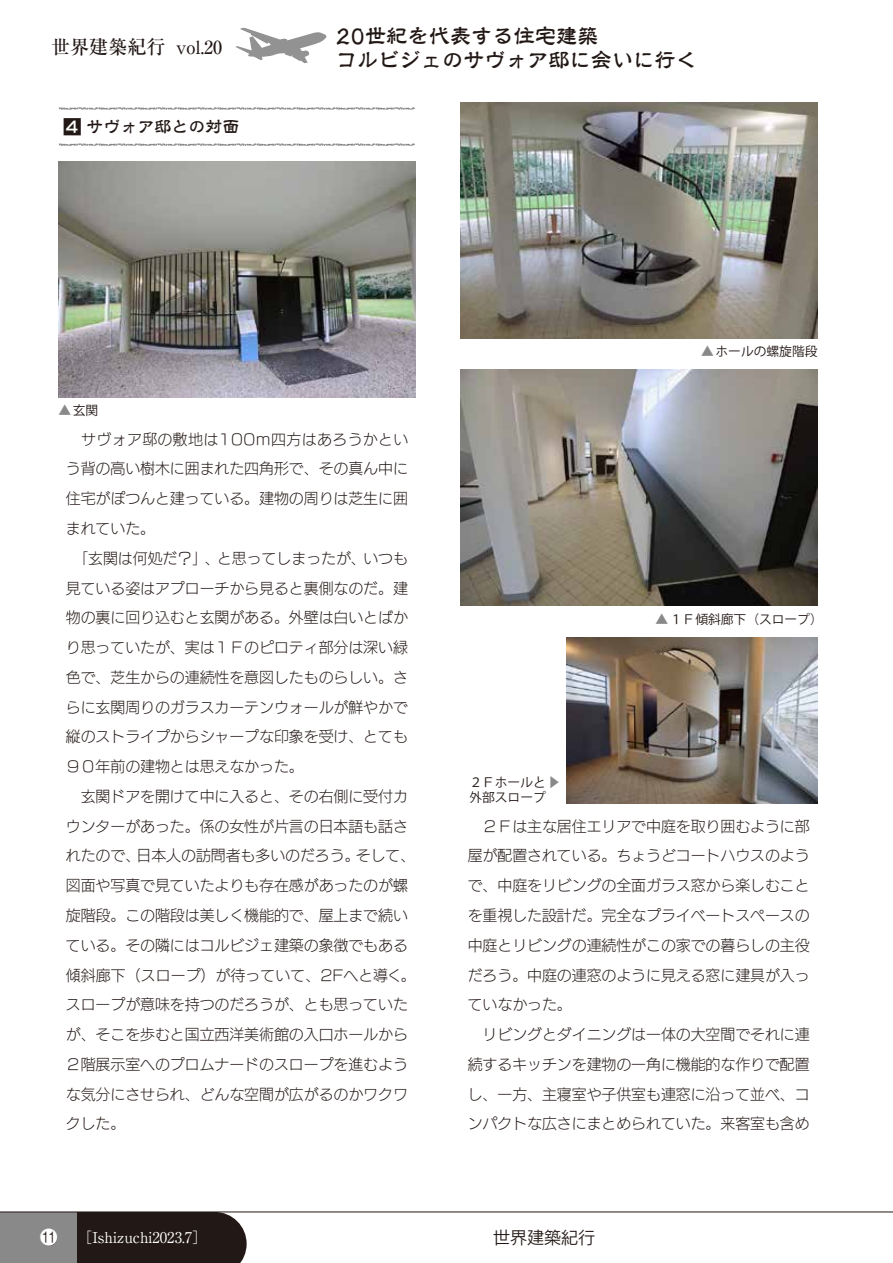
<style>
.page{position:relative;width:893px;height:1263px;background:#fff}
.page>*{position:absolute;margin:0;border:0;box-sizing:border-box;transform-origin:0 0}
.t1{font:21.3px/23.4px "Reisho 101 Std Medium 90 msp RKSJ H";color:#221815}
.t2{font:19.2px "Ryumin Pro Medium 90 msp RKSJ H";color:#221815}
.t3{font:16.95px "Reisho 101 Std Medium 90 msp RKSJ H";color:#221815}
.t4{font:16.95px "New Rodin Pro M 90 msp RKSJ H";color:#221815}
.t5{font:14.85px/29.7px "New Rodin Pro L 90 msp RKSJ H";color:#221815;text-align:justify}
.t6{font:14.85px "New Rodin Pro L 90 msp RKSJ H";letter-spacing:.025em;color:#221815}
.t7{font:14.85px "Ryumin Pro Regular 90 msp RKSJ H";color:#fff}
.t8{font:12.75px/14.9px "Koz Go Pro Regular 90 msp RKSJ H";color:#221815}
.s1{font-size:18px}
.s2{font-family:"New Rodin Pro DB 90 msp RKSJ H";font-size:19.2px}
.s3{color:#898989}
</style>
<div class="page">
<svg style="left:215px;top:1212px;width:32px;height:51px;background:#453d3a"></svg>
<div style="left:77px;top:1212px;width:138px;height:51px;background:#221815"></div>
<div style="left:0;top:1212px;width:77px;height:51px;background:#898989"></div>
<hr style="left:0;top:1211px;width:893px;height:1px;background:#221815">
<svg style="left:59px;top:107px;width:356px;height:3px"></svg>
<svg style="left:59px;top:143px;width:356px;height:3px"></svg>
<svg style="left:235px;top:28px;width:92px;height:35px"></svg>
<img style="left:58px;top:162px;width:358px;height:236px">
<img style="left:460px;top:102px;width:357px;height:236px">
<img style="left:460px;top:370px;width:357px;height:236px">
<img style="left:567px;top:638px;width:250px;height:166px">
<svg style="left:40px;top:1229px;width:17px;height:17px"></svg>
<p class="t2" style="left:51px;top:32px;width:173px">世界建築紀行 <span class="s1">vol.20</span></p>
<h1 class="t1" style="left:336px;top:22px;width:363px">20世紀を代表する住宅建築<br>コルビジェのサヴォア邸に会いに行く</h1>
<p class="t3" style="left:63px;top:114px;width:178px"><span class="s2">4</span> サヴォア邸との対面</p>
<p class="t8" style="left:58px;top:403px;width:41px"><span class="s3">▲</span>玄関</p>
<p class="t6" style="left:81px;top:427px;width:329px">サヴォア邸の敷地は100ｍ四方はあろうかとい</p>
<p class="t5" style="left:66px;top:453px;width:343px">う背の高い樹木に囲まれた四角形で、その真ん中に</p>
<p class="t5" style="left:66px;top:482px;width:343px">住宅がぽつんと建っている。建物の周りは芝生に囲</p>
<p class="t5" style="left:66px;top:512px;width:91px">まれていた。</p>
<p class="t5" style="left:73px;top:542px;width:336px">「玄関は何処だ？」、と思ってしまったが、いつも</p>
<p class="t5" style="left:66px;top:572px;width:343px">見ている姿はアプローチから見ると裏側なのだ。建</p>
<p class="t5" style="left:66px;top:602px;width:343px">物の裏に回り込むと玄関がある。外壁は白いとばか</p>
<p class="t5" style="left:66px;top:631px;width:343px">り思っていたが、実は１Ｆのピロティ部分は深い緑</p>
<p class="t5" style="left:66px;top:661px;width:343px">色で、芝生からの連続性を意図したものらしい。さ</p>
<p class="t5" style="left:66px;top:691px;width:343px">らに玄関周りのガラスカーテンウォールが鮮やかで</p>
<p class="t5" style="left:66px;top:721px;width:343px">縦のストライプからシャープな印象を受け、とても</p>
<p class="t5" style="left:66px;top:750px;width:239px">９０年前の建物とは思えなかった。</p>
<p class="t5" style="left:66px;top:780px;width:343px">　玄関ドアを開けて中に入ると、その右側に受付カ</p>
<p class="t5" style="left:66px;top:810px;width:343px">ウンターがあった。係の女性が片言の日本語も話さ</p>
<p class="t5" style="left:66px;top:840px;width:351px">れたので、日本人の訪問者も多いのだろう。そして、</p>
<p class="t5" style="left:66px;top:869px;width:343px">図面や写真で見ていたよりも存在感があったのが螺</p>
<p class="t5" style="left:66px;top:899px;width:343px">旋階段。この階段は美しく機能的で、屋上まで続い</p>
<p class="t5" style="left:66px;top:929px;width:343px">ている。その隣にはコルビジェ建築の象徴でもある</p>
<p class="t5" style="left:66px;top:959px;width:351px">傾斜廊下（スロープ）が待っていて、2Fへと導く。</p>
<p class="t5" style="left:66px;top:988px;width:343px">スロープが意味を持つのだろうが、とも思っていた</p>
<p class="t5" style="left:66px;top:1018px;width:343px">が、そこを歩むと国立西洋美術館の入口ホールから</p>
<p class="t5" style="left:66px;top:1048px;width:343px">２階展示室へのプロムナードのスロープを進むよう</p>
<p class="t5" style="left:66px;top:1078px;width:343px">な気分にさせられ、どんな空間が広がるのかワクワ</p>
<p class="t5" style="left:66px;top:1108px;width:61px">クした。</p>
<p class="t8" style="left:701px;top:344px;width:118px"><span class="s3">▲</span>ホールの螺旋階段</p>
<p class="t8" style="left:469px;top:775px;width:92px">２Ｆホールと<span class="s3">▶</span>外部スロープ</p>
<p class="t8" style="left:655px;top:612px;width:169px"><span class="s3">▲</span>１Ｆ傾斜廊下（スロープ）</p>
<p class="t5" style="left:468px;top:810px;width:343px">　２Ｆは主な居住エリアで中庭を取り囲むように部屋が配置されている。ちょうどコートハウスのようで、中庭をリビングの全面ガラス窓から楽しむことを重視した設計だ。完全なプライベートスペースの中庭とリビングの連続性がこの家での暮らしの主役だろう。中庭の連窓のように見える窓に建具が入っていなかった。</p>
<p class="t5" style="left:468px;top:1018px;width:343px;text-indent:15px">リビングとダイニングは一体の大空間でそれに連続するキッチンを建物の一角に機能的な作りで配置し、一方、主寝室や子供室も連窓に沿って並べ、コンパクトな広さにまとめられていた。来客室も含め</p>
<p class="t7" style="left:78px;top:1226px;width:131px">［Ishizuchi2023.7］</p>
<p class="t4" style="left:493px;top:1223px;width:103px">世界建築紀行</p>
</div>
